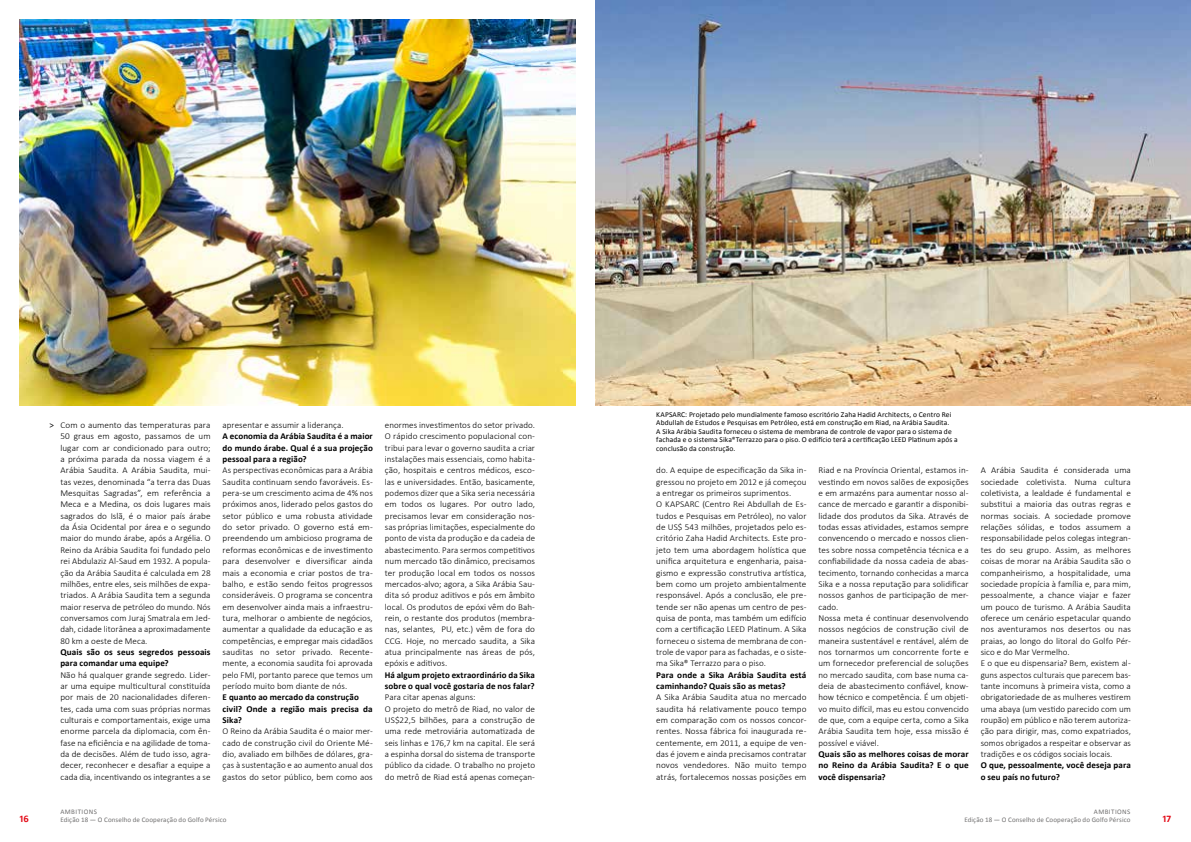
<style>
.page{position:relative;width:1191px;height:842px;background:#fff}
.page>*{position:absolute;margin:0;border:0;box-sizing:border-box;transform-origin:0 0}
.t1{font:700 10px "Calibri";color:#e30613}
.t2{font:300 9px/11.3px "Calibri";letter-spacing:.005em;color:#000;text-align:justify}
.t3{font:700 9px/11.3px "Calibri";letter-spacing:.01em;color:#000}
.t4{font:7.5px/8.5px "Calibri";letter-spacing:.015em;color:#000}
.t5{font:7px/8.4px "Calibri";letter-spacing:.02em;color:#706f6f}
.s1{font-weight:400}
</style>
<div class="page">
<img style="left:20px;top:20px;width:555px;height:385px">
<img style="left:596px;top:0;width:595px;height:405px">
<p class="t2" style="left:60px;top:419px;width:152px;text-indent:-11px"><span class="s1">&gt;</span> Com o aumento das temperaturas para 50 graus em agosto, passamos de um lugar com ar condicionado para outro; a próxima parada da nossa viagem é a Arábia Saudita. A Arábia Saudita, mui&shy;tas vezes, denominada “a terra das Duas Mesquitas Sagradas”, em referência a Meca e a Medina, os dois lugares mais sagrados do Islã, é o maior país árabe da Ásia Ocidental por área e o segundo maior do mundo árabe, após a Argélia. O Reino da Arábia Saudita foi fundado pelo rei Abdulaziz Al-Saud em 1932. A popula&shy;ção da Arábia Saudita é calculada em 28 milhões, entre eles, seis milhões de expa&shy;triados. A Arábia Saudita tem a segunda maior reserva de petróleo do mundo. Nós conversamos com Juraj Smatrala em Jed&shy;dah, cidade litorânea a aproximadamente 80 km a oeste de Meca.</p>
<p class="t3" style="left:60px;top:646px;width:152px">Quais são os seus segredos pessoais para comandar uma equipe?</p>
<p class="t2" style="left:60px;top:669px;width:152px">Não há qualquer grande segredo. Lider&shy;ar uma equipe multicultural constituída por mais de 20 nacionalidades diferen&shy;tes, cada uma com suas próprias normas culturais e comportamentais, exige uma enorme parcela da diplomacia, com ên&shy;fase na eficiência e na agilidade de toma&shy;da de decisões. Além de tudo isso, agra&shy;decer, reconhecer e desafiar a equipe a cada dia, incentivando os integrantes a se</p>
<p class="t2" style="left:223px;top:419px;width:122px">apresentar e assumir a liderança.</p>
<p class="t3" style="left:223px;top:431px;width:152px;text-align:justify">A economia da Arábia Saudita é a maior do mundo árabe. Qual é a sua projeção pessoal para a região?</p>
<p class="t2" style="left:223px;top:465px;width:152px">As perspectivas econômicas para a Arábia Saudita continuam sendo favoráveis. Es&shy;pera-se um crescimento acima de 4% nos próximos anos, liderado pelos gastos do setor público e uma robusta atividade do setor privado. O governo está em&shy;preendendo um ambicioso programa de reformas econômicas e de investimento para desenvolver e diversificar ainda mais a economia e criar postos de tra&shy;balho, e estão sendo feitos progressos consideráveis. O programa se concentra em desenvolver ainda mais a infraestru&shy;tura, melhorar o ambiente de negócios, aumentar a qualidade da educação e as competências, e empregar mais cidadãos sauditas no setor privado. Recente&shy;mente, a economia saudita foi aprovada pelo FMI, portanto parece que temos um período muito bom diante de nós.</p>
<p class="t3" style="left:223px;top:692px;width:152px">E quanto ao mercado da construção civil? Onde a região mais precisa da<br>Sika?</p>
<p class="t2" style="left:223px;top:725px;width:152px">O Reino da Arábia Saudita é o maior mer&shy;cado de construção civil do Oriente Mé&shy;dio, avaliado em bilhões de dólares, gra&shy;ças à sustentação e ao aumento anual dos gastos do setor público, bem como aos</p>
<p class="t2" style="left:385px;top:419px;width:152px">enormes investimentos do setor privado.<br>O rápido crescimento populacional con&shy;tribui para levar o governo saudita a criar instalações mais essenciais, como habita&shy;ção, hospitais e centros médicos, esco&shy;las e universidades. Então, basicamente, podemos dizer que a Sika seria necessária em todos os lugares. Por outro lado, precisamos levar em consideração nos&shy;sas próprias limitações, especialmente do ponto de vista da produção e da cadeia de abastecimento. Para sermos competitivos num mercado tão dinâmico, precisamos ter produção local em todos os nossos mercados-alvo; agora, a Sika Arábia Sau&shy;dita só produz aditivos e pós em âmbito local. Os produtos de epóxi vêm do Bah&shy;rein, o restante dos produtos (membra&shy;nas, selantes, PU, etc.) vêm de fora do CCG. Hoje, no mercado saudita, a Sika atua principalmente nas áreas de pós, epóxis e aditivos.</p>
<p class="t3" style="left:385px;top:669px;width:152px">Há algum projeto extraordinário da Sika sobre o qual você gostaria de nos falar?</p>
<p class="t2" style="left:385px;top:691px;width:152px;text-align:left">Para citar apenas alguns:<br>O projeto do metrô de Riad, no valor de US$22,5 bilhões, para a construção de uma rede metroviária automatizada de seis linhas e 176,7 km na capital. Ele será a espinha dorsal do sistema de transporte público da cidade. O trabalho no projeto do metrô de Riad está apenas começan-</p>
<p class="t4" style="left:656px;top:410px;width:303px">KAPSARC: Projetado pelo mundialmente famoso escritório Zaha Hadid Architects, o Centro Rei Abdullah de Estudos e Pesquisas em Petróleo, está em construção em Riad, na Arábia Saudita.<br>A Sika Arábia Saudita forneceu o sistema de membrana de controle de vapor para o sistema de fachada e o sistema Sika®Terrazzo para o piso. O edifício terá a certificação LEED Platinum após a conclusão da construção.</p>
<p class="t2" style="left:656px;top:465px;width:152px;text-align:left">do. A equipe de especificação da Sika in&shy;gressou no projeto em 2012 e já começou a entregar os primeiros suprimentos.<br>O KAPSARC (Centro Rei Abdullah de Es&shy;tudos e Pesquisas em Petróleo), no valor de US$ 543 milhões, projetados pelo es&shy;critório Zaha Hadid Architects. Este pro&shy;jeto tem uma abordagem holística que unifica arquitetura e engenharia, paisa&shy;gismo e expressão construtiva artística, bem como um projeto ambientalmente responsável. Após a conclusão, ele pre&shy;tende ser não apenas um centro de pes&shy;quisa de ponta, mas também um edifício com a certificação LEED Platinum. A Sika forneceu o sistema de membrana de con&shy;trole de vapor para as fachadas, e o siste&shy;ma Sika® Terrazzo para o piso.</p>
<p class="t3" style="left:656px;top:669px;width:152px">Para onde a Sika Arábia Saudita está caminhando? Quais são as metas?</p>
<p class="t2" style="left:656px;top:691px;width:152px">A Sika Arábia Saudita atua no mercado saudita há relativamente pouco tempo em comparação com os nossos concor&shy;rentes. Nossa fábrica foi inaugurada re&shy;centemente, em 2011, a equipe de ven&shy;das é jovem e ainda precisamos contratar novos vendedores. Não muito tempo atrás, fortalecemos nossas posições em</p>
<p class="t2" style="left:818px;top:465px;width:152px;text-align:left">Riad e na Província Oriental, estamos in&shy;vestindo em novos salões de exposições e em armazéns para aumentar nosso al&shy;cance de mercado e garantir a disponibi&shy;lidade dos produtos da Sika. Através de todas essas atividades, estamos sempre convencendo o mercado e nossos clien&shy;tes sobre nossa competência técnica e a confiabilidade da nossa cadeia de abas&shy;tecimento, tornando conhecidas a marca Sika e a nossa reputação para solidificar nossos ganhos de participação de mer&shy;cado.<br>Nossa meta é continuar desenvolvendo nossos negócios de construção civil de maneira sustentável e rentável, além de nos tornarmos um concorrente forte e um fornecedor preferencial de soluções no mercado saudita, com base numa ca&shy;deia de abastecimento confiável, know&shy;how técnico e competência. É um objeti&shy;vo muito difícil, mas eu estou convencido de que, com a equipe certa, como a Sika Arábia Saudita tem hoje, essa missão é possível e viável.</p>
<p class="t3" style="left:818px;top:748px;width:152px;text-align:justify">Quais são as melhores coisas de morar no Reino da Arábia Saudita? E o que você dispensaria?</p>
<p class="t2" style="left:980px;top:465px;width:152px;text-align:left">A Arábia Saudita é considerada uma sociedade coletivista. Numa cultura coletivista, a lealdade é fundamental e substitui a maioria das outras regras e normas sociais. A sociedade promove relações sólidas, e todos assumem a responsabilidade pelos colegas integran&shy;tes do seu grupo. Assim, as melhores coisas de morar na Arábia Saudita são o companheirismo, a hospitalidade, uma sociedade propícia à família e, para mim, pessoalmente, a chance viajar e fazer um pouco de turismo. A Arábia Saudita oferece um cenário espetacular quando nos aventuramos nos desertos ou nas praias, ao longo do litoral do Golfo Pér&shy;sico e do Mar Vermelho.<br>E o que eu dispensaria? Bem, existem al&shy;guns aspectos culturais que parecem bas&shy;tante incomuns à primeira vista, como a obrigatoriedade de as mulheres vestirem uma abaya (um vestido parecido com um roupão) em público e não terem autoriza&shy;ção para dirigir, mas, como expatriados, somos obrigados a respeitar e observar as tradições e os códigos sociais locais.</p>
<p class="t3" style="left:980px;top:760px;width:152px">O que, pessoalmente, você deseja para o seu país no futuro?</p>
<p class="t5" style="left:60px;top:807px;width:168px">AMBITIONS<br>Edição 18 — O Conselho de Cooperação do Golfo Pérsico</p>
<p class="t5" style="left:964px;top:807px;width:168px;text-align:right">AMBITIONS<br>Edição 18 — O Conselho de Cooperação do Golfo Pérsico</p>
<p class="t1" style="left:20px;top:812px;width:10px">16</p>
<p class="t1" style="left:1162px;top:812px;width:10px">17</p>
</div>
